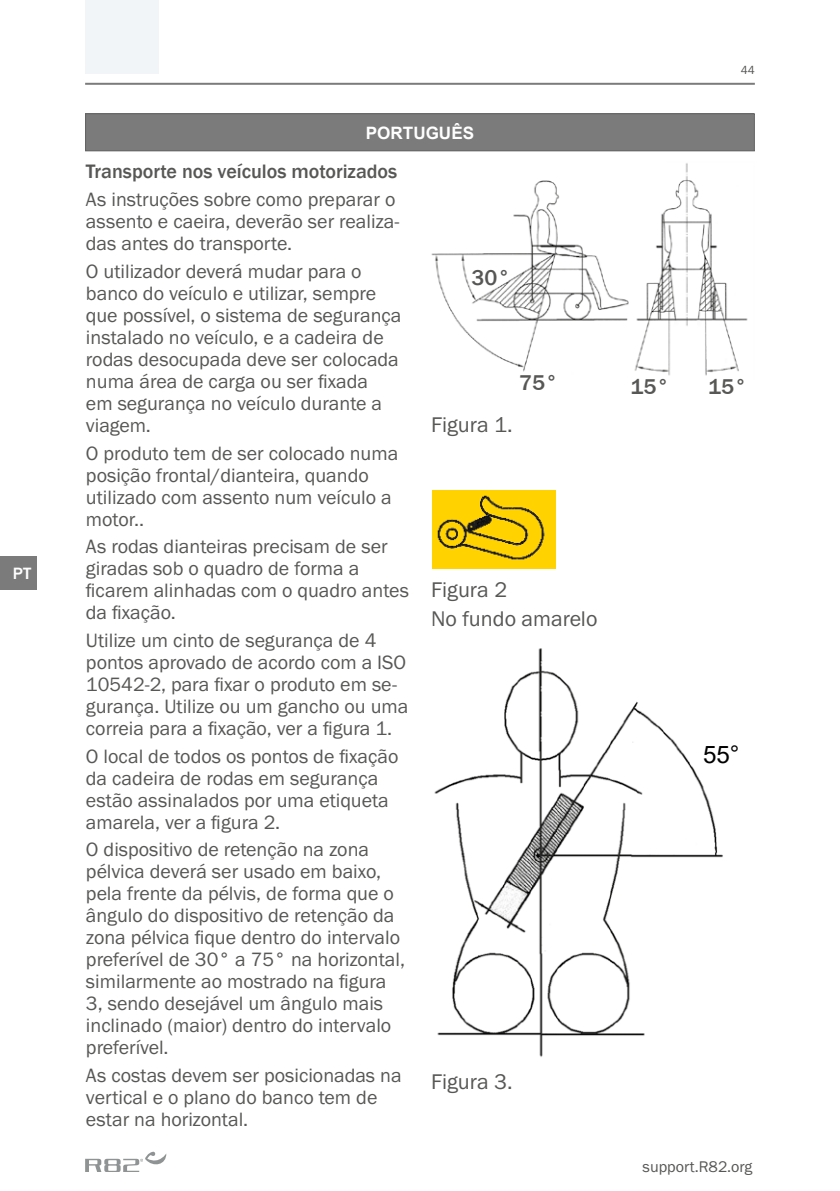
<style>
.page{position:relative;width:840px;height:1191px;background:#fff}
.page>*{position:absolute;margin:0;border:0;box-sizing:border-box;transform-origin:0 0}
.t1{font:24.2px "Arial";color:#000}
.t2{font:22px/29.6px "Franklin Gothic URW Boo";color:#575756}
.t3{font:500 22px "Franklin Gothic";color:#575756}
.t4{font:20px/22px "Franklin Gothic URW Boo";color:#575756}
.t5{font:500 20px "Franklin Gothic";color:#575756}
.t6{font:700 17px "Arial";color:#fff}
.t7{font:500 16.8px "Franklin Gothic";color:#fff}
.t8{font:16px "Franklin Gothic URW Boo";color:#575756}
.t9{font:12px "Franklin Gothic URW Boo";color:#575756}
</style>
<div class="page">
<div style="left:85px;top:0;width:74px;height:74px;background:#f1f5f8"></div>
<img style="left:431px;top:163px;width:317px;height:213px">
<img style="left:432px;top:490px;width:123px;height:78px">
<img style="left:434px;top:648px;width:289px;height:409px">
<div style="left:699px;top:745px;width:43px;height:20px;background:#fff"></div>
<hr style="left:85px;top:83px;width:669px;height:2px;background:#7c7b7b">
<svg style="left:85px;top:1151px;width:81px;height:21px"></svg>
<div style="left:85px;top:114px;width:669px;height:37px;background:#7c7b7b"></div>
<div style="left:85px;top:113px;width:669px;height:38px;border:1px solid #646363"></div>
<div style="left:0;top:556px;width:37px;height:34px;background:#7c7b7b"></div>
<p class="t7" style="left:13px;top:563px;width:20px">PT</p>
<p class="t6" style="left:365px;top:121px;width:110px">PORTUGUÊS</p>
<p class="t9" style="left:740px;top:62px;width:16px">44</p>
<p class="t5" style="left:86px;top:159px;width:312px">Transporte nos veículos motorizados</p>
<p class="t4" style="left:86px;top:188px;width:315px">As instruções sobre como preparar o assento e caeira, deverão ser realiza&shy;das antes do transporte.</p>
<p class="t4" style="left:86px;top:260px;width:317px">O utilizador deverá mudar para o banco do veículo e utilizar, sempre que possível, o sistema de segurança instalado no veículo, e a cadeira de rodas desocupada deve ser colocada numa área de carga ou ser fixada<br>em segurança no veículo durante a viagem.</p>
<p class="t4" style="left:86px;top:441px;width:314px">O produto tem de ser colocado numa posição frontal/dianteira, quando utilizado com assento num veículo a motor..</p>
<p class="t4" style="left:86px;top:535px;width:324px">As rodas dianteiras precisam de ser giradas sob o quadro de forma a ficarem alinhadas com o quadro antes da fixação.</p>
<p class="t4" style="left:86px;top:629px;width:324px">Utilize um cinto de segurança de 4 pontos aprovado de acordo com a ISO 10542-2, para fixar o produto em se&shy;gurança. Utilize ou um gancho ou uma correia para a fixação, ver a figura 1.</p>
<p class="t4" style="left:86px;top:744px;width:314px">O local de todos os pontos de fixação da cadeira de rodas em segurança estão assinalados por uma etiqueta amarela, ver a figura 2.</p>
<p class="t4" style="left:86px;top:838px;width:320px">O dispositivo de retenção na zona pélvica deverá ser usado em baixo, pela frente da pélvis, de forma que o ângulo do dispositivo de retenção da zona pélvica fique dentro do intervalo preferível de 30° a 75° na horizontal, similarmente ao mostrado na figura 3, sendo desejável um ângulo mais inclinado (maior) dentro do intervalo preferível.</p>
<p class="t4" style="left:86px;top:1064px;width:317px">As costas devem ser posicionadas na vertical e o plano do banco tem de estar na horizontal.</p>
<p class="t3" style="left:471px;top:264px;width:40px">30°</p>
<p class="t2" style="left:431px;top:410px;width:83px">Figura 1.</p>
<p class="t3" style="left:519px;top:369px;width:40px">75°</p>
<p class="t3" style="left:630px;top:373px;width:40px">15°</p>
<p class="t3" style="left:708px;top:373px;width:40px">15°</p>
<p class="t2" style="left:431px;top:574px;width:168px">Figura 2<br>No fundo amarelo</p>
<p class="t1" style="left:702px;top:738px;width:38px">55°</p>
<p class="t2" style="left:431px;top:1066px;width:83px">Figura 3.</p>
<p class="t8" style="left:642px;top:1156px;width:111px">support.R82.org</p>
</div>
